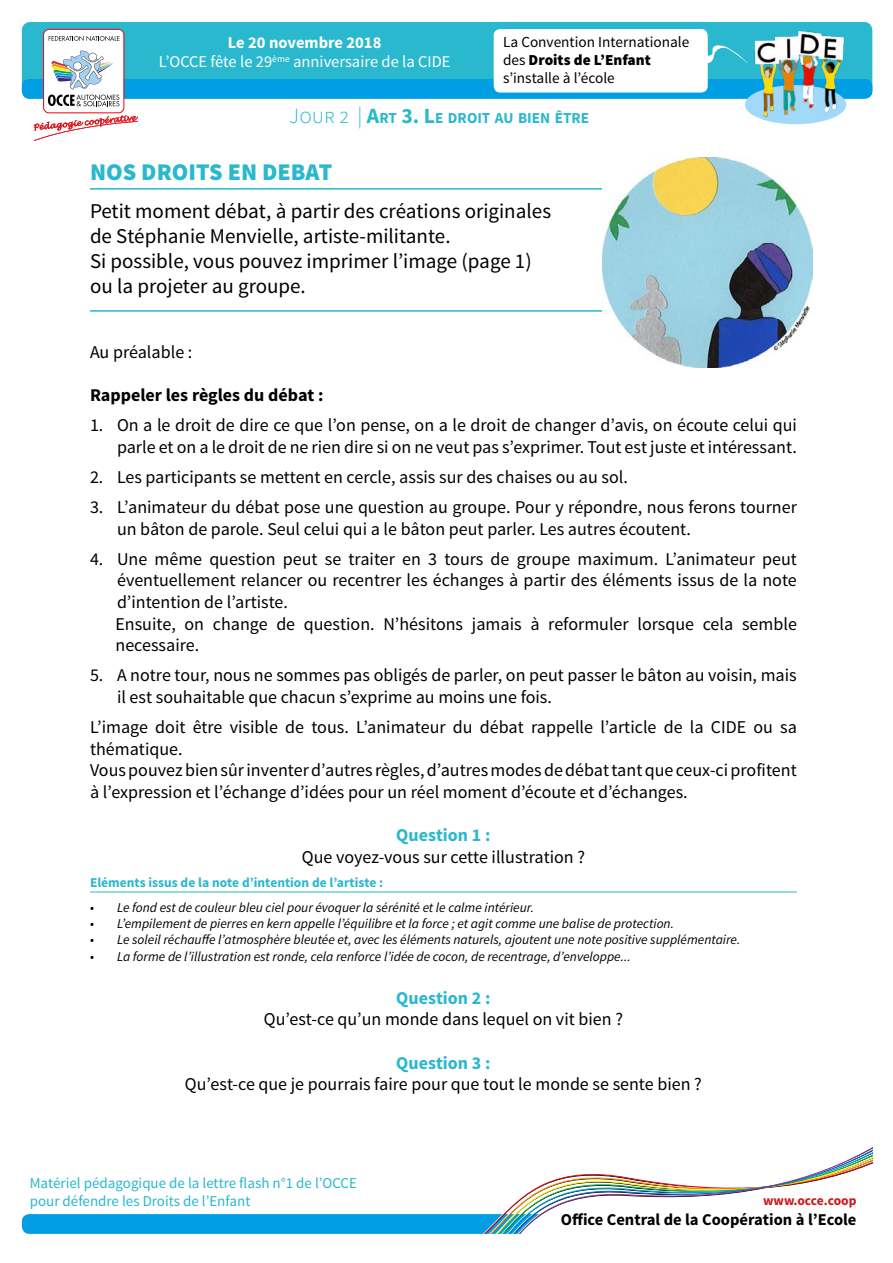
<style>
.page{position:relative;width:893px;height:1263px;background:#fff}
.page>*{position:absolute;margin:0;border:0;box-sizing:border-box;transform-origin:0 0}
.t1{font:900 24px "Source Sans Pro";color:#29b8ce}
.t2{font:21px/25.2px "Source Sans Pro";color:#000}
.t3{font:18px/21.6px "Source Sans Pro";color:#000}
.t4{font:700 18px "Source Sans Pro";color:#29b8ce}
.t5{font:700 18px "Source Sans Pro";color:#000}
.t6{font:16.5px/19.8px "Source Sans Pro";color:#fff;text-align:center}
.t7{font:700 16.5px "Source Sans Pro";color:#000}
.t8{font:15.3px/18.3px "Source Sans Pro";color:#000}
.t9{font:700 15.15px "Source Sans Pro";color:#29b8ce}
.t10{font:15px/18px "Source Sans Pro";color:#29b8ce}
.t11{font:italic 13.5px "Source Sans Pro";color:#000}
.t12{font:700 13.5px "Source Sans Pro";color:#29b8ce}
.t13{font:700 13.5px "Source Sans Pro";color:#cd171a}
.s1{font-weight:700}
.s2{font-weight:900}
.s3{font-weight:300;font-size:21.75px}
.s4{font-size:21.75px}
</style>
<div class="page">
<div style="left:22px;top:22px;width:850px;height:77px;background:#29b8ce;border-radius:9px"></div>
<div style="left:22px;top:1214px;width:850px;height:20px;background:#009fe3;border-radius:8px"></div>
<div style="left:22px;top:79px;width:850px;height:20px;background:#009fe3;border-radius:8px"></div>
<svg style="left:34px;top:115px;width:104px;height:26px"></svg>
<div style="left:44px;top:29px;width:80px;height:84px;background:#fff;border-radius:5px"></div>
<div style="left:43px;top:29px;width:81px;height:84px;border:1px solid #e30613;border-radius:5px"></div>
<svg style="left:49px;top:36px;width:71px;height:5px"></svg>
<svg style="left:48px;top:51px;width:71px;height:55px"></svg>
<div style="left:494px;top:29px;width:214px;height:64px;background:#fff;border-radius:7px"></div>
<svg style="left:707px;top:44px;width:35px;height:20px"></svg>
<img style="left:742px;top:31px;width:109px;height:94px">
<svg style="left:475px;top:1147px;width:397px;height:87px"></svg>
<hr style="left:90px;top:188px;width:707px;height:2px;background:#29b8ce">
<hr style="left:90px;top:310px;width:707px;height:2px;background:#29b8ce">
<hr style="left:90px;top:892px;width:707px;height:1px;background:#29b8ce">
<img style="left:603px;top:158px;width:209px;height:210px">
<p class="t6" style="left:159px;top:32px;width:293px"><span class="s1">Le 20 novembre 2018<br></span>L’OCCE fête le 29<sup>ème</sup> anniversaire de la CIDE</p>
<p class="t8" style="left:503px;top:33px;width:188px">La Convention Internationale des <span class="s2">Droits de L’Enfant </span>s’installe à l’école</p>
<p class="t9" style="left:289px;top:108px;width:301px"><span class="s3">Jour 2 |</span> <span class="s4">A</span>RT <span class="s4">3. L</span>E DROIT AU BIEN ÊTRE</p>
<h1 class="t1" style="left:90px;top:156px;width:244px">NOS DROITS EN DEBAT</h1>
<p class="t2" style="left:90px;top:198px;width:463px">Petit moment débat, à partir des créations originales de Stéphanie Menvielle, artiste-militante.<br>Si possible, vous pouvez imprimer l’image (page 1) ou la projeter au groupe.</p>
<p class="t3" style="left:90px;top:341px;width:104px">Au préalable :</p>
<p class="t5" style="left:90px;top:384px;width:235px">Rappeler les règles du débat :</p>
<p class="t3" style="left:90px;top:415px;width:708px;text-align:right">1. On a le droit de dire ce que l’on pense, on a le droit de changer d’avis, on écoute celui qui parle et on a le droit de ne rien dire si on ne veut pas s’exprimer. Tout est juste et intéressant.</p>
<p class="t3" style="left:90px;top:466px;width:539px">2. Les participants se mettent en cercle, assis sur des chaises ou au sol.</p>
<p class="t3" style="left:117px;top:497px;width:681px;text-indent:-27px">3. L’animateur du débat pose une question au groupe. Pour y répondre, nous ferons tourner un bâton de parole. Seul celui qui a le bâton peut parler. Les autres écoutent.</p>
<p class="t3" style="left:116px;top:548px;width:683px;text-indent:-26px">4. Une même question peut se traiter en 3 tours de groupe maximum. L’animateur peut éventuellement relancer ou recentrer les échanges à partir des éléments issus de la note d’intention de l’artiste.<br>Ensuite, on change de question. N’hésitons jamais à reformuler lorsque cela semble necessaire.</p>
<p class="t3" style="left:117px;top:665px;width:681px;text-indent:-27px">5. A notre tour, nous ne sommes pas obligés de parler, on peut passer le bâton au voisin, mais il est souhaitable que chacun s’exprime au moins une fois.</p>
<p class="t3" style="left:90px;top:716px;width:708px">L’image doit être visible de tous. L’animateur du débat rappelle l’article de la CIDE ou sa thématique.<br>Vous pouvez bien sûr inventer d’autres règles, d’autres modes de débat tant que ceux-ci profitent à l’expression et l’échange d’idées pour un réel moment d’écoute et d’échanges.</p>
<p class="t4" style="left:396px;top:823px;width:96px">Question 1 :</p>
<p class="t3" style="left:302px;top:846px;width:285px">Que voyez-vous sur cette illustration ?</p>
<p class="t12" style="left:90px;top:874px;width:295px">Eléments issus de la note d’intention de l’artiste :</p>
<p class="t11" style="left:90px;top:899px;width:446px">• Le fond est de couleur bleu ciel pour évoquer la sérénité et le calme intérieur.</p>
<p class="t11" style="left:90px;top:915px;width:585px">• L’empilement de pierres en kern appelle l’équilibre et la force ; et agit comme une balise de protection.</p>
<p class="t11" style="left:90px;top:932px;width:652px">• Le soleil réchauffe l’atmosphère bleutée et, avec les éléments naturels, ajoutent une note positive supplémentaire.</p>
<p class="t11" style="left:90px;top:948px;width:542px">• La forme de l’illustration est ronde, cela renforce l’idée de cocon, de recentrage, d’enveloppe...</p>
<p class="t4" style="left:396px;top:986px;width:96px">Question 2 :</p>
<p class="t3" style="left:264px;top:1009px;width:361px">Qu’est-ce qu’un monde dans lequel on vit bien ?</p>
<p class="t4" style="left:396px;top:1051px;width:96px">Question 3 :</p>
<p class="t3" style="left:185px;top:1074px;width:518px">Qu’est-ce que je pourrais faire pour que tout le monde se sente bien ?</p>
<p class="t10" style="left:30px;top:1174px;width:329px">Matériel pédagogique de la lettre flash n°1 de l’OCCE pour défendre les Droits de l’Enfant</p>
<p class="t13" style="left:763px;top:1192px;width:95px">www.occe.coop</p>
<p class="t7" style="left:561px;top:1209px;width:297px">Office Central de la Coopération à l’Ecole</p>
</div>
